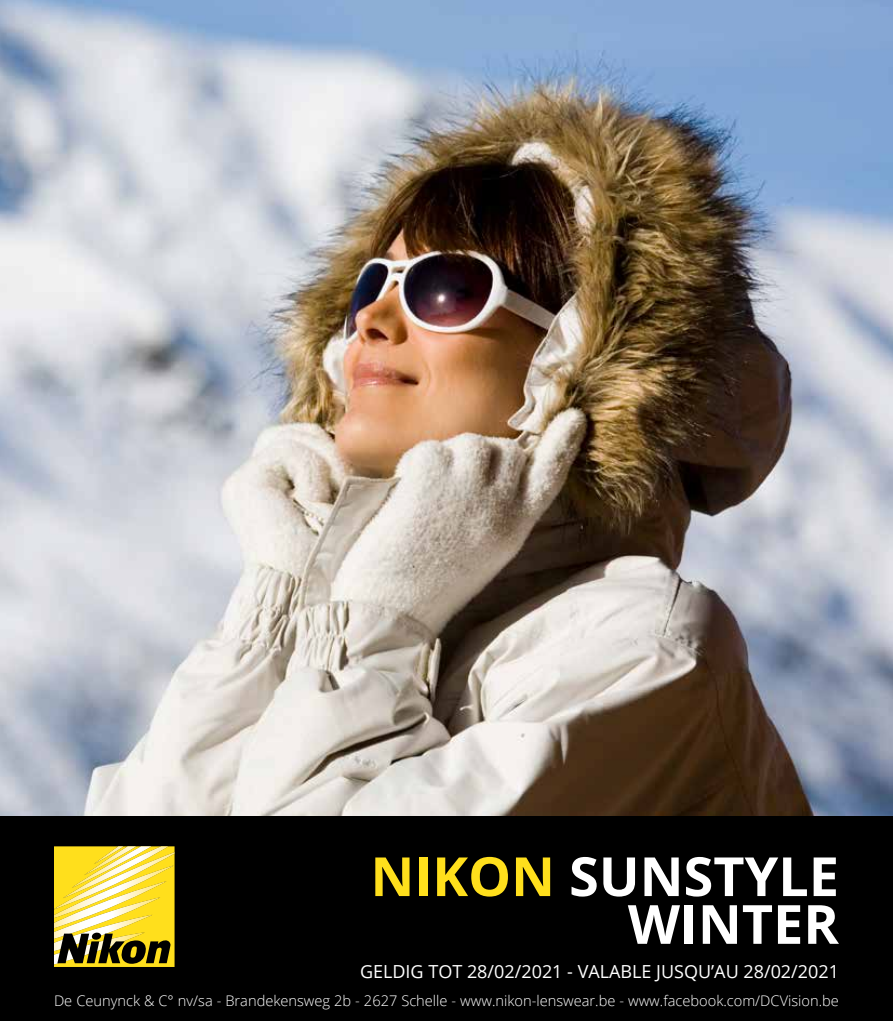
<style>
.page{position:relative;width:893px;height:1021px;background:#fff}
.page>*{position:absolute;margin:0;border:0;box-sizing:border-box;transform-origin:0 0}
.t1{font:700 54px "Open Sans";color:#fff}
.t2{font:18px "Open Sans";color:#fff}
.t3{font:300 14.7px "Open Sans";color:#fff}
.s1{color:#ffdf1c}
</style>
<div class="page">
<img style="left:0;top:0;width:893px;height:816px">
<div style="left:0;top:816px;width:893px;height:204px;background:#000"></div>
<svg style="left:54px;top:846px;width:121px;height:120px;background:#d7c34e"></svg>
<h1 class="t1" style="left:370px;top:838px;width:470px"><span class="s1">NIKON</span> SUNSTYLE</h1>
<h1 class="t1" style="left:628px;top:886px;width:213px">WINTER</h1>
<p class="t2" style="left:360px;top:959px;width:480px">GELDIG TOT 28/02/2021 - VALABLE JUSQU’AU 28/02/2021</p>
<p class="t3" style="left:54px;top:990px;width:786px">De Ceunynck &amp; C° nv/sa - Brandekensweg 2b - 2627 Schelle - www.nikon-lenswear.be - www.facebook.com/DCVision.be</p>
</div>
